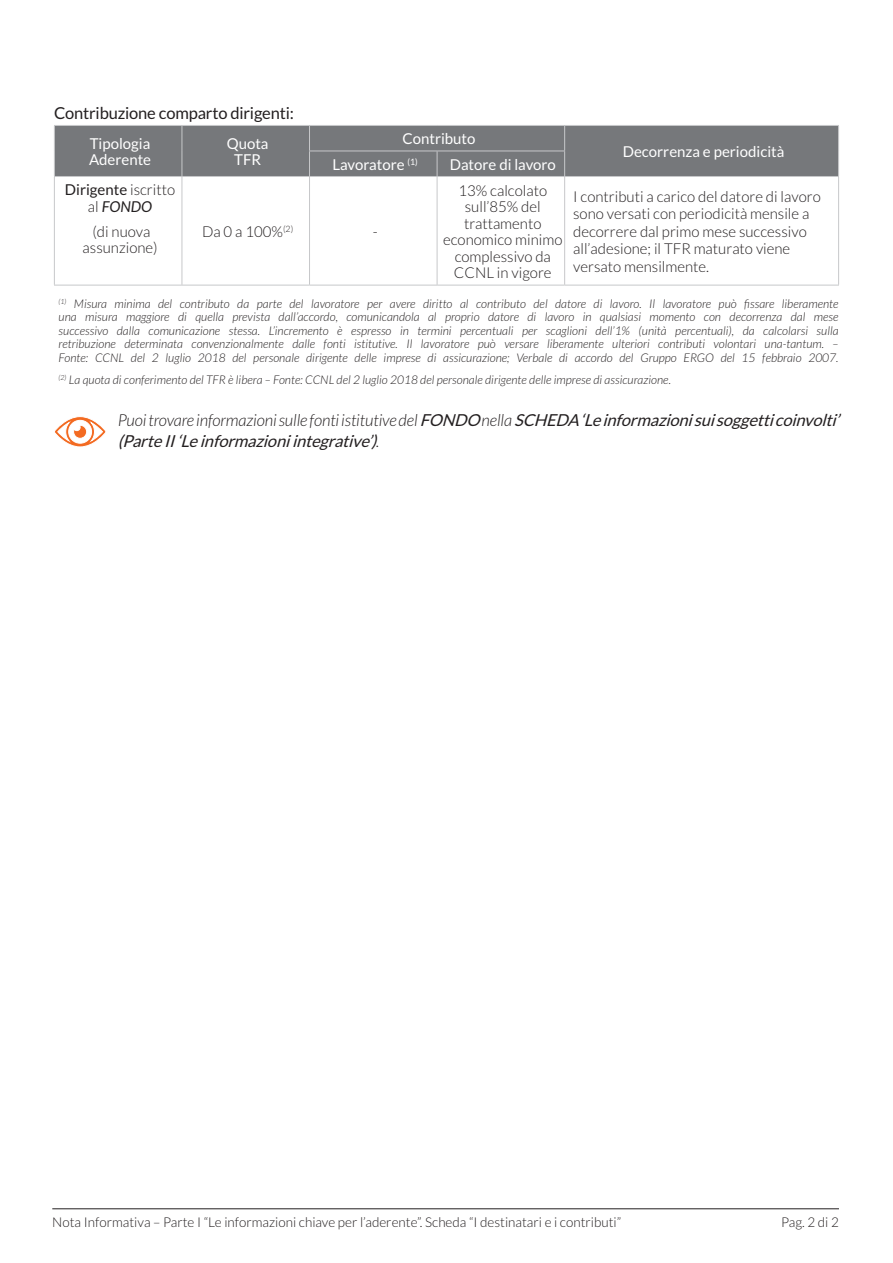
<style>
.page{position:relative;width:893px;height:1263px;background:#fff}
.page>*{position:absolute;margin:0;border:0;box-sizing:border-box;transform-origin:0 0}
.t1{font:italic 16.5px/21px "Lato";color:#231f20}
.t2{font:16.5px "Lato";letter-spacing:-.01em;color:#231f20}
.Normale{font:300 15px/16.5px "Lato";color:#231f20;text-align:center}
.Normale-2{font:15px/16.5px "Lato";color:#fff}
.t3{font:300 13.5px "Lato";color:#231f20}
.Normale-3{font:italic 300 12px/13.5px "Lato";color:#231f20;text-align:justify}
.s1{font-weight:400}
.s2{font-weight:400;font-style:italic}
.s3{font-weight:300}
</style>
<div class="page">
<hr style="left:52px;top:1208px;width:787px;height:1px;background:#231f20">
<div style="left:54px;top:125px;width:785px;height:51px;background:#76787b"></div>
<hr style="left:54px;top:176px;width:128px;height:1px;background:#c7c8ca">
<hr style="left:54px;top:177px;width:1px;height:108px;background:#c7c8ca">
<hr style="left:182px;top:176px;width:127px;height:1px;background:#c7c8ca">
<hr style="left:182px;top:177px;width:1px;height:108px;background:#c7c8ca">
<hr style="left:309px;top:176px;width:128px;height:1px;background:#c7c8ca">
<hr style="left:309px;top:177px;width:1px;height:108px;background:#c7c8ca">
<hr style="left:437px;top:176px;width:128px;height:1px;background:#c7c8ca">
<hr style="left:437px;top:177px;width:1px;height:108px;background:#c7c8ca">
<hr style="left:565px;top:176px;width:274px;height:1px;background:#c7c8ca">
<hr style="left:564px;top:177px;width:1px;height:108px;background:#c7c8ca">
<hr style="left:838px;top:177px;width:1px;height:108px;background:#c7c8ca">
<hr style="left:54px;top:285px;width:128px;height:1px;background:#c7c8ca">
<hr style="left:182px;top:285px;width:127px;height:1px;background:#c7c8ca">
<hr style="left:309px;top:285px;width:128px;height:1px;background:#c7c8ca">
<hr style="left:437px;top:285px;width:128px;height:1px;background:#c7c8ca">
<hr style="left:565px;top:285px;width:274px;height:1px;background:#c7c8ca">
<svg style="left:55px;top:416px;width:51px;height:31px"></svg>
<p class="t2" style="left:54px;top:104px;width:241px">Contribuzione comparto dirigenti:</p>
<p class="Normale-2" style="left:89px;top:135px;width:64px">Tipologia<br>Aderente</p>
<p class="Normale-2" style="left:227px;top:135px;width:43px;text-align:center">Quota<br>TFR</p>
<p class="Normale-2" style="left:402px;top:130px;width:75px">Contributo</p>
<p class="Normale-2" style="left:333px;top:156px;width:87px">Lavoratore <sup>(1)</sup></p>
<p class="Normale-2" style="left:450px;top:156px;width:108px">Datore di lavoro</p>
<p class="Normale-2" style="left:623px;top:143px;width:163px">Decorrenza e periodicità</p>
<p class="Normale" style="left:65px;top:182px;width:112px"><span class="s1">Dirigente</span> iscritto al <span class="s2">FONDO</span></p>
<p class="Normale" style="left:83px;top:223px;width:76px">(di nuova assunzione)</p>
<p class="Normale" style="left:202px;top:223px;width:93px">Da 0 a 100%<sup>(2)</sup></p>
<p class="Normale" style="left:373px;top:223px;width:6px">-</p>
<p class="Normale" style="left:443px;top:182px;width:121px">13% calcolato sull’85% del trattamento economico minimo complessivo da<br>CCNL in vigore</p>
<p class="Normale" style="left:573px;top:188px;width:249px">I contributi a carico del datore di lavoro</p>
<p class="Normale" style="left:573px;top:206px;width:238px">sono versati con periodicità mensile a</p>
<p class="Normale" style="left:573px;top:223px;width:235px">decorrere dal primo mese successivo</p>
<p class="Normale" style="left:573px;top:241px;width:219px">all’adesione; il TFR maturato viene</p>
<p class="Normale" style="left:573px;top:258px;width:137px">versato mensilmente.</p>
<p class="Normale-3" style="left:59px;top:297px;width:781px"><sup>(1)</sup> Misura minima del contributo da parte del lavoratore per avere diritto al contributo del datore di lavoro. Il lavoratore può fissare liberamente una misura maggiore di quella prevista dall’accordo, comunicandola al proprio datore di lavoro in qualsiasi momento con decorrenza dal mese successivo dalla comunicazione stessa. L’incremento è espresso in termini percentuali per scaglioni dell’1% (unità percentuali), da calcolarsi sulla retribuzione determinata convenzionalmente dalle fonti istitutive. Il lavoratore può versare liberamente ulteriori contributi volontari una-tantum. – Fonte: CCNL del 2 luglio 2018 del personale dirigente delle imprese di assicurazione; Verbale di accordo del Gruppo ERGO del 15 febbraio 2007.</p>
<p class="Normale-3" style="left:59px;top:373px;width:614px"><sup>(2)</sup> La quota di conferimento del TFR è libera – Fonte: CCNL del 2 luglio 2018 del personale dirigente delle imprese di assicurazione.</p>
<p class="t1" style="left:118px;top:410px;width:728px"><span class="s3">Puoi trovare informazioni sulle fonti istitutive del</span> FONDO <span class="s3">nella</span> SCHEDA ‘Leinformazionisuisoggetticoinvolti’ (ParteII‘Leinformazioniintegrative’)<span class="s3">.</span></p>
<p class="t3" style="left:52px;top:1215px;width:570px">Nota Informativa – Parte I “Le informazioni chiave per l’aderente”. Scheda “I destinatari e i contributi”</p>
<p class="t3" style="left:781px;top:1215px;width:59px">Pag. 2 di 2</p>
</div>
